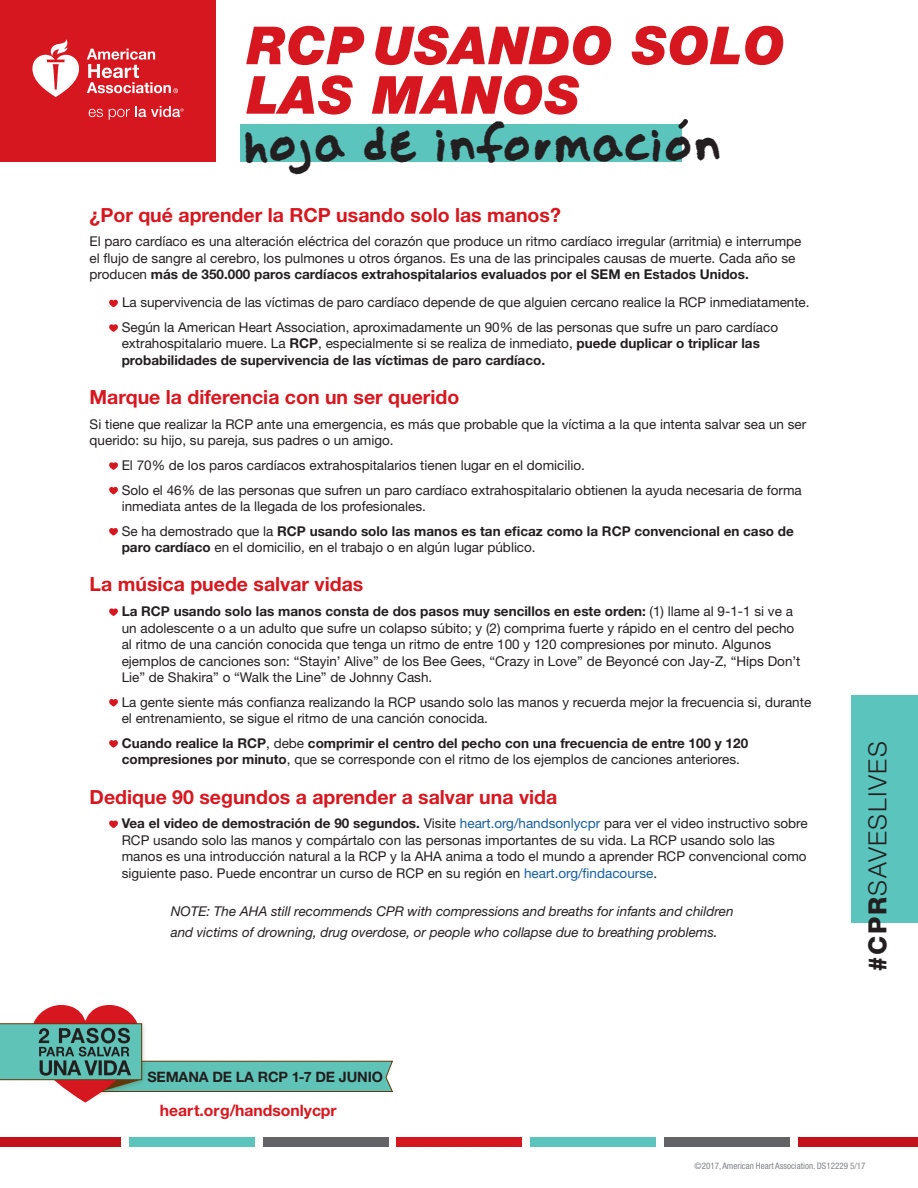
<style>
.page{position:relative;width:918px;height:1188px;background:#fff}
.page>*{position:absolute;margin:0;border:0;box-sizing:border-box;transform-origin:0 0}
.t1{font:italic 900 52.5px/49.5px "Helvetica Neue LT Std";letter-spacing:.015em;color:#d7171f}
.t2{font:40.35px "Jason Sharpie";color:#231f20}
.t3{font:300 25.05px "Helvetica Neue LT Std";letter-spacing:.06em;color:#231f20}
.sub{font:700 19.5px "Helvetica Neue LT Std";color:#d7171f}
.t4{font:700 15.75px "Helvetica Neue LT Std";color:#d7171f}
.t5{font:700 14.4px "Helvetica Neue LT Std";letter-spacing:-.01em;color:#231f20}
.t6{font:13.5px/16.5px "Helvetica Neue LT Std";color:#231f20}
.t7{font:700 13.5px/16.5px "Helvetica Neue LT Std";color:#231f20}
.t8{font:italic 13.5px/21px "Helvetica Neue LT Std";letter-spacing:-.005em;color:#231f20}
.t9{font:condensed 9px "Helvetica Neue LT Std";color:#808285}
.s1{font-weight:700}
.s2{font-weight:400}
.s3{color:#175d9e}
.s4{font-size:15px}
.s5{font-weight:800}
</style>
<div class="page">
<div style="left:0;top:0;width:216px;height:162px;background:#d7171f"></div>
<svg style="left:32px;top:39px;width:47px;height:58px"></svg>
<svg style="left:87px;top:49px;width:91px;height:44px"></svg>
<svg style="left:89px;top:109px;width:14px;height:8px"></svg>
<svg style="left:109px;top:106px;width:75px;height:14px"></svg>
<div style="left:851px;top:695px;width:67px;height:227px;background:#5ac4bd"></div>
<div style="left:0;top:1138px;width:121px;height:9px;background:#c4121a"></div>
<div style="left:664px;top:1138px;width:125px;height:9px;background:#636366"></div>
<div style="left:129px;top:1138px;width:125px;height:9px;background:#5ac4bd"></div>
<div style="left:798px;top:1138px;width:120px;height:9px;background:#c4121a"></div>
<div style="left:263px;top:1138px;width:125px;height:9px;background:#636366"></div>
<div style="left:397px;top:1138px;width:125px;height:9px;background:#d7171f"></div>
<div style="left:531px;top:1138px;width:125px;height:9px;background:#5ac4bd"></div>
<svg style="left:0;top:1005px;width:393px;height:98px"></svg>
<svg style="left:109px;top:300px;width:9px;height:7px"></svg>
<svg style="left:109px;top:324px;width:9px;height:8px"></svg>
<svg style="left:109px;top:462px;width:9px;height:8px"></svg>
<svg style="left:109px;top:487px;width:9px;height:8px"></svg>
<svg style="left:109px;top:528px;width:9px;height:8px"></svg>
<svg style="left:109px;top:608px;width:9px;height:8px"></svg>
<svg style="left:109px;top:699px;width:9px;height:8px"></svg>
<svg style="left:109px;top:740px;width:9px;height:8px"></svg>
<svg style="left:109px;top:820px;width:9px;height:8px"></svg>
<div style="left:241px;top:124px;width:441px;height:38px;background:#5ac4bd"></div>
<svg style="left:678px;top:119px;width:10px;height:10px"></svg>
<p class="t1" style="left:247px;top:20px;width:540px">RCP USANDO SOLO<br>LAS MANOS</p>
<p class="t2" style="left:243px;top:121px;width:481px">hoja de informacion</p>
<p class="sub" style="left:90px;top:203px;width:473px">¿Por qué aprender la RCP usando solo las manos?</p>
<p class="t6" style="left:90px;top:233px;width:713px">El paro cardíaco es una alteración eléctrica del corazón que produce un ritmo cardíaco irregular (arritmia) e interrumpe el flujo de sangre al cerebro, los pulmones u otros órganos. Es una de las principales causas de muerte. Cada año se producen <span class="s1">más de 350.000 paros cardíacos extrahospitalarios evaluados por el SEM en Estados Unidos.</span></p>
<p class="t6" style="left:122px;top:294px;width:689px">La supervivencia de las víctimas de paro cardíaco depende de que alguien cercano realice la RCP inmediatamente.</p>
<p class="t6" style="left:122px;top:319px;width:658px">Según la American Heart Association, aproximadamente un 90% de las personas que sufre un paro cardíaco extrahospitalario muere. La <span class="s1">RCP</span>, especialmente si se realiza de inmediato, <span class="s1">puede duplicar o triplicar las probabilidades de supervivencia de las víctimas de paro cardíaco.</span></p>
<p class="sub" style="left:90px;top:385px;width:371px">Marque la diferencia con un ser querido</p>
<p class="t6" style="left:90px;top:416px;width:718px">Si tiene que realizar la RCP ante una emergencia, es más que probable que la víctima a la que intenta salvar sea un ser querido: su hijo, su pareja, sus padres o un amigo.</p>
<p class="t6" style="left:122px;top:457px;width:465px">El 70% de los paros cardíacos extrahospitalarios tienen lugar en el domicilio.</p>
<p class="t6" style="left:122px;top:481px;width:682px">Solo el 46% de las personas que sufren un paro cardíaco extrahospitalario obtienen la ayuda necesaria de forma inmediata antes de la llegada de los profesionales.</p>
<p class="t7" style="left:122px;top:522px;width:674px"><span class="s2">Se ha demostrado que la</span> RCP usando solo las manos es tan eficaz como la RCP convencional en caso de paro cardíaco <span class="s2">en el domicilio, en el trabajo o en algún lugar público.</span></p>
<p class="sub" style="left:90px;top:572px;width:275px">La música puede salvar vidas</p>
<p class="t6" style="left:122px;top:603px;width:680px"><span class="s1">La RCP usando solo las manos consta de dos pasos muy sencillos en este orden:</span> (1) llame al 9-1-1 si ve a un adolescente o a un adulto que sufre un colapso súbito; y (2) comprima fuerte y rápido en el centro del pecho al ritmo de una canción conocida que tenga un ritmo de entre 100 y 120 compresiones por minuto. Algunos ejemplos de canciones son: “Stayin’ Alive” de los Bee Gees, “Crazy in Love” de Beyoncé con Jay-Z, “Hips Don’t Lie” de Shakira” o “Walk the Line” de Johnny Cash.</p>
<p class="t6" style="left:122px;top:693px;width:691px">La gente siente más confianza realizando la RCP usando solo las manos y recuerda mejor la frecuencia si, durante el entrenamiento, se sigue el ritmo de una canción conocida.</p>
<p class="t7" style="left:122px;top:734px;width:628px">Cuando realice la RCP<span class="s2">, debe</span> comprimir el centro del pecho con una frecuencia de entre 100 y 120 compresiones por minuto<span class="s2">, que se corresponde con el ritmo de los ejemplos de canciones anteriores.</span></p>
<p class="sub" style="left:90px;top:785px;width:469px">Dedique 90 segundos a aprender a salvar una vida</p>
<p class="t6" style="left:122px;top:815px;width:688px"><span class="s1">Vea el video de demostración de 90 segundos.</span> Visite <span class="s3">heart.org/handsonlycpr</span> para ver el video instructivo sobre RCP usando solo las manos y compártalo con las personas importantes de su vida. La RCP usando solo las manos es una introducción natural a la RCP y la AHA anima a todo el mundo a aprender RCP convencional como siguiente paso. Puede encontrar un curso de RCP en su región en <span class="s3">heart.org/findacourse</span>.</p>
<p class="t8" style="left:171px;top:900px;width:564px">NOTE: The AHA still recommends CPR with compressions and breaths for infants and children and victims of drowning, drug overdose, or people who collapse due to breathing problems<span class="s4">.</span></p>
<p class="t5" style="left:147px;top:1068px;width:237px">SEMANA DE LA RCP 1-7 DE JUNIO</p>
<p class="t4" style="left:160px;top:1100px;width:178px">heart.org/handsonlycpr</p>
<p class="t3" style="left:862px;top:972px;width:232px;rotate:-90deg"><span class="s5">#CPR</span>SAVESLIVES</p>
<p class="t9" style="left:695px;top:1160px;width:172px">©2017, American Heart Association. DS12229 5/17</p>
</div>
